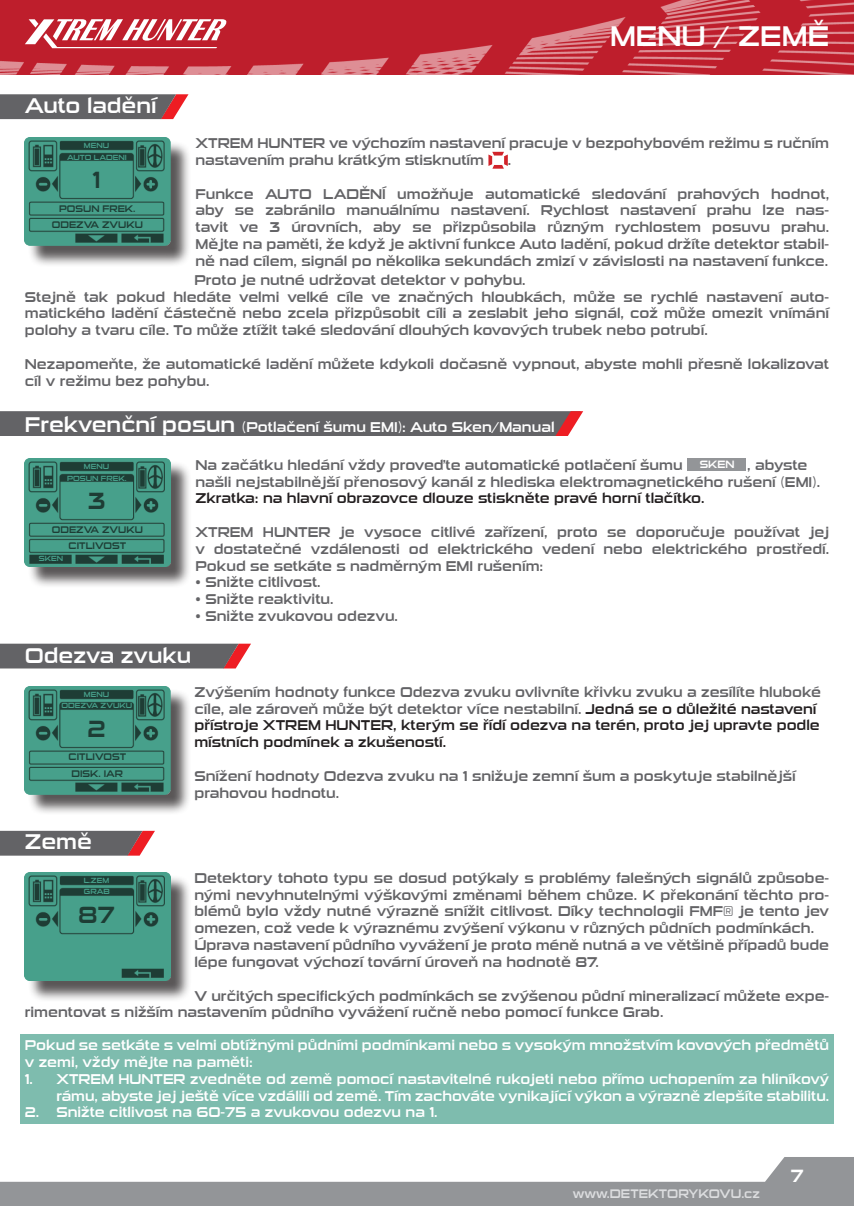
<style>
.page{position:relative;width:854px;height:1206px;background:#fff}
.page>*{position:absolute;margin:0;border:0;box-sizing:border-box;transform-origin:0 0}
.t1{font:28px "Sui Generis Rg";color:#fff}
.t2{font:23.1px "Sui Generis Rg";color:#1e3d35}
.t3{font:21px "Sui Generis Rg";color:#fff}
.t4{font:17.5px "Sui Generis Rg";color:#fff}
.t5{font:14px/16.8px "Sui Generis Rg";color:#636366}
.t6{font:14px/16.8px "Sui Generis Rg";color:#fff}
.t7{font:14px/16.8px "Sui Generis Rg";color:#231f20}
.t8{font:12.25px "Sui Generis Rg";color:#dcdddf}
.t9{font:9.45px/16.3px "Sui Generis Rg";color:#1e3d35;text-align:center}
.t10{font:7.35px "Sui Generis Rg";color:#47a08b}
.s1{font-size:21px}
.s2{font-size:10.5px;color:#fff}
.s3{color:#636366}
</style>
<div class="page">
<svg style="left:0;top:1157px;width:853px;height:48px;fill:#939598"></svg>
<img style="left:0;top:0;width:853px;height:75px">
<svg style="left:25px;top:19px;width:201px;height:29px"></svg>
<div style="left:21px;top:1034px;width:812px;height:90px;background:#7ebcae"></div>
<div style="left:686px;top:458px;width:59px;height:13px;background:#939598"></div>
<svg style="left:0;top:643px;width:251px;height:25px;background:#72686b"></svg>
<svg style="left:0;top:94px;width:188px;height:25px;background:#736669"></svg>
<div style="left:27px;top:140px;width:165px;height:127px;background:#231f20;opacity:.75"></div>
<img style="left:25px;top:138px;width:145px;height:107px">
<svg style="left:488px;top:152px;width:19px;height:17px"></svg>
<div style="left:27px;top:461px;width:165px;height:127px;background:#231f20;opacity:.75"></div>
<img style="left:25px;top:458px;width:145px;height:108px">
<svg style="left:0;top:411px;width:583px;height:25px;background:#686467"></svg>
<div style="left:27px;top:688px;width:165px;height:128px;background:#231f20;opacity:.75"></div>
<img style="left:25px;top:686px;width:145px;height:108px">
<svg style="left:0;top:830px;width:155px;height:25px;background:#7a6a6d"></svg>
<div style="left:27px;top:875px;width:165px;height:127px;background:#231f20;opacity:.75"></div>
<img style="left:25px;top:872px;width:145px;height:108px">
<h3 class="t3" style="left:25px;top:93px;width:133px">Auto ladění</h3>
<h1 class="t1" style="left:609px;top:20px;width:220px">MENU / ZEMĚ</h1>
<p class="t5" style="left:195px;top:135px;width:635px">XTREM HUNTER ve výchozím nastavení pracuje v bezpohybovém režimu s ručním nastavením prahu krátkým stisknutím</p>
<p class="t10" style="left:84px;top:141px;width:27px">MENU</p>
<h2 class="t2" style="left:92px;top:167px;width:10px">1</h2>
<p class="t9" style="left:52px;top:200px;width:93px">POSUN FREK.<br>ODEZVA ZVUKU</p>
<p class="t10" style="left:67px;top:153px;width:61px">AUTO LADENI</p>
<p class="t5" style="left:507px;top:152px;width:5px">.</p>
<p class="t5" style="left:195px;top:185px;width:635px;text-align:justify">Funkce AUTO LADĚNÍ umožňuje automatické sledování prahových hodnot, aby se zabránilo manuálnímu nastavení. Rychlost nastavení prahu lze nas&shy;tavit ve 3 úrovních, aby se přizpůsobila různým rychlostem posuvu prahu.<br>Mějte na paměti, že když je aktivní funkce Auto ladění, pokud držíte detektor stabil&shy;ně nad cílem, signál po několika sekundách zmizí v závislosti na nastavení funkce.</p>
<p class="t5" style="left:25px;top:272px;width:805px;text-indent:169px">Proto je nutné udržovat detektor v pohybu.<br>Stejně tak pokud hledáte velmi velké cíle ve značných hloubkách, může se rychlé nastavení auto&shy;matického ladění částečně nebo zcela přizpůsobit cíli a zeslabit jeho signál, což může omezit vnímání polohy a tvaru cíle. To může ztížit také sledování dlouhých kovových trubek nebo potrubí.</p>
<p class="t5" style="left:25px;top:356px;width:805px">Nezapomeňte, že automatické ladění můžete kdykoli dočasně vypnout, abyste mohli přesně lokalizovat cíl v režimu bez pohybu.</p>
<p class="t6" style="left:25px;top:418px;width:531px"><span class="s1">Frekvenční posun</span> (Potlačení šumu EMI): Auto Sken/Manual</p>
<p class="t5" style="left:195px;top:456px;width:626px">Na začátku hledání vždy proveďte automatické potlačení šumu <span class="s2">SKEN</span> , abyste našli nejstabilnější přenosový kanál z hlediska elektromagnetického rušení (EMI).</p>
<p class="t7" style="left:195px;top:490px;width:510px">Zkratka: na hlavní obrazovce dlouze stiskněte pravé horní tlačítko.</p>
<p class="t5" style="left:195px;top:524px;width:635px;text-align:justify">XTREM HUNTER je vysoce citlivé zařízení, proto se doporučuje používat jej v dostatečné vzdálenosti od elektrického vedení nebo elektrického prostředí.<br>Pokud se setkáte s nadměrným EMI rušením:</p>
<p class="t5" style="left:195px;top:574px;width:127px">• Snižte citlivost.</p>
<p class="t5" style="left:195px;top:591px;width:139px">• Snižte reaktivitu.</p>
<p class="t5" style="left:195px;top:608px;width:204px">• Snižte zvukovou odezvu.</p>
<p class="t10" style="left:84px;top:462px;width:27px">MENU</p>
<h2 class="t2" style="left:88px;top:487px;width:19px">3</h2>
<p class="t9" style="left:52px;top:521px;width:93px">ODEZVA ZVUKU<br>CITLIVOST</p>
<p class="t10" style="left:39px;top:554px;width:26px">SKEN</p>
<p class="t10" style="left:67px;top:474px;width:61px">POSUN FREK.</p>
<h3 class="t3" style="left:25px;top:643px;width:168px">Odezva zvuku</h3>
<p class="t10" style="left:84px;top:690px;width:27px">MENU</p>
<h2 class="t2" style="left:87px;top:715px;width:20px">2</h2>
<p class="t9" style="left:68px;top:749px;width:59px">CITLIVOST<br>DISK. IAR</p>
<p class="t10" style="left:61px;top:701px;width:72px">ODEZVA ZVUKU</p>
<h3 class="t3" style="left:25px;top:829px;width:69px">Země</h3>
<p class="t7" style="left:194px;top:683px;width:628px"><span class="s3">Zvýšením hodnoty funkce Odezva zvuku ovlivníte křivku zvuku a zesílíte hluboké cíle, ale zároveň může být detektor více nestabilní.</span> Jedná se o důležité nastavení přístroje XTREM HUNTER, kterým se řídí odezva na terén, proto jej upravte podle místních podmínek a zkušeností.</p>
<p class="t5" style="left:194px;top:767px;width:602px">Snížení hodnoty Odezva zvuku na 1 snižuje zemní šum a poskytuje stabilnější prahovou hodnotu.</p>
<p class="t5" style="left:194px;top:869px;width:636px">Detektory tohoto typu se dosud potýkaly s problémy falešných signálů způsobe&shy;nými nevyhnutelnými výškovými změnami během chůze. K překonání těchto pro&shy;blémů bylo vždy nutné výrazně snížit citlivost. Díky technologii FMF® je tento jev omezen, což vede k výraznému zvýšení výkonu v různých půdních podmínkách.<br>Úprava nastavení půdního vyvážení je proto méně nutná a ve většině případů bude lépe fungovat výchozí tovární úroveň na hodnotě 87.</p>
<p class="t5" style="left:25px;top:987px;width:805px;line-height:16.1px;text-indent:169px">V určitých specifických podmínkách se zvýšenou půdní mineralizací můžete expe&shy;rimentovat s nižším nastavením půdního vyvážení ručně nebo pomocí funkce Grab.</p>
<p class="t6" style="left:25px;top:1037px;width:805px">Pokud se setkáte s velmi obtížnými půdními podmínkami nebo s vysokým množstvím kovových předmětů v zemi, vždy mějte na paměti:</p>
<p class="t6" style="left:25px;top:1070px;width:805px;text-align:right">1. XTREM HUNTER zvedněte od země pomocí nastavitelné rukojeti nebo přímo uchopením za hliníkový rámu, abyste jej ještě více vzdálili od země. Tím zachováte vynikající výkon a výrazně zlepšíte stabilitu.</p>
<p class="t6" style="left:25px;top:1104px;width:414px">2. Snižte citlivost na 60-75 a zvukovou odezvu na 1.</p>
<p class="t10" style="left:84px;top:876px;width:27px">L.ZEM</p>
<h2 class="t2" style="left:78px;top:901px;width:38px">87</h2>
<p class="t10" style="left:84px;top:887px;width:27px">GRAB</p>
<p class="t8" style="left:572px;top:1186px;width:188px">www.DETEKTORYKOVU.cz</p>
<p class="t4" style="left:790px;top:1165px;width:14px">7</p>
</div>
